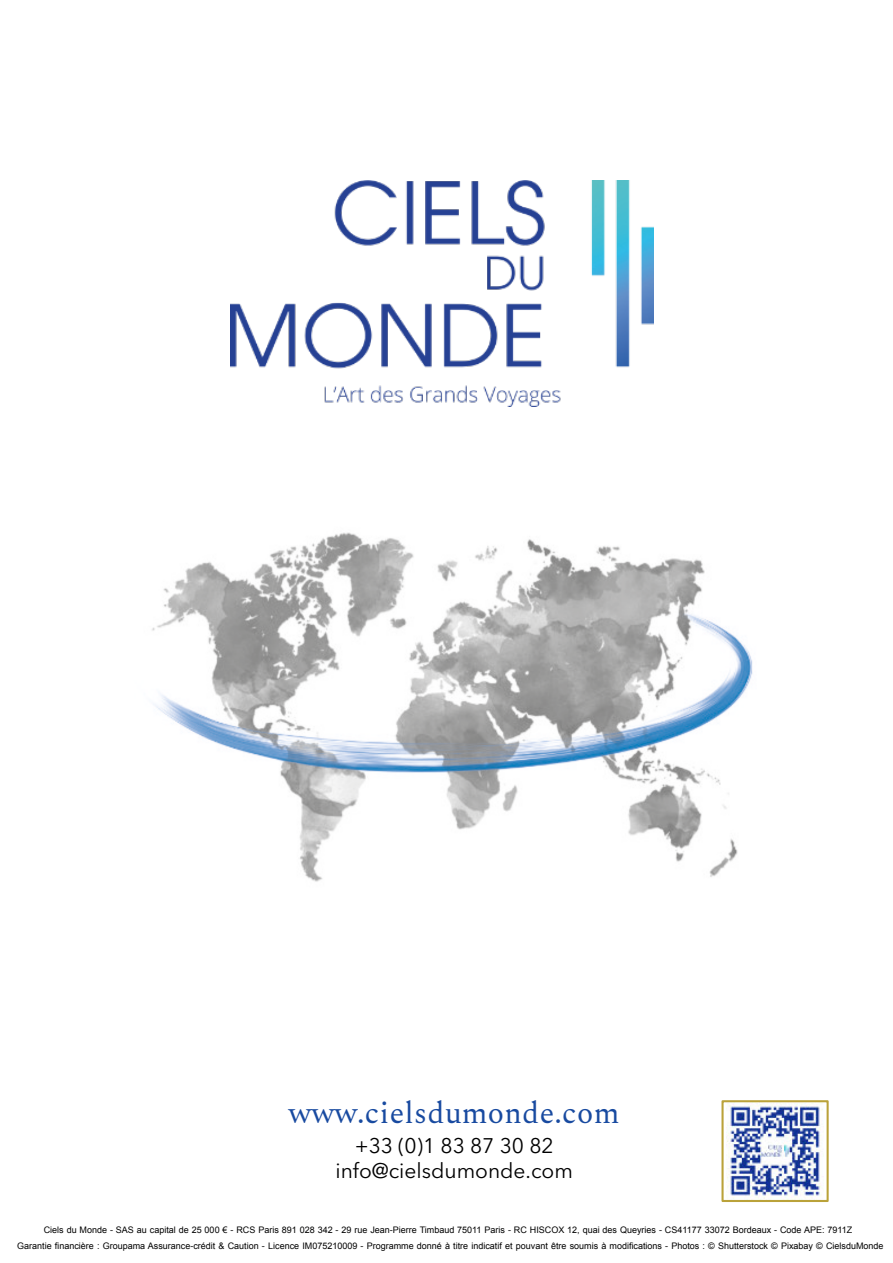
<style>
.page{position:relative;width:893px;height:1263px;background:#fff}
.page>*{position:absolute;margin:0;border:0;box-sizing:border-box;transform-origin:0 0}
.t1{font:30px "Spectral";letter-spacing:.02em;color:#184aa0}
.t2{font:21px/25.3px "Avenir Next LT Pro";color:#000001;text-align:center}
.t3{font:9px/16.5px "Arial";color:#000001;text-align:center}
</style>
<div class="page">
<img style="left:152px;top:532px;width:601px;height:350px">
<img style="left:231px;top:180px;width:422px;height:226px">
<img style="left:727px;top:1103px;width:97px;height:96px">
<div style="left:721px;top:1100px;width:108px;height:102px;border:2px solid #baa23a"></div>
<h1 class="t1" style="left:289px;top:1091px;width:333px">www.cielsdumonde.com</h1>
<h2 class="t2" style="left:335px;top:1135px;width:239px">+33 (0)1 83 87 30 82 info@cielsdumonde.com</h2>
<p class="t3" style="left:17px;top:1222px;width:868px">Ciels du Monde - SAS au capital de 25 000 € - RCS Paris 891 028 342 - 29 rue Jean-Pierre Timbaud 75011 Paris - RC HISCOX 12, quai des Queyries - CS41177 33072 Bordeaux - Code APE: 7911Z<br>Garantie financière : Groupama Assurance-crédit &amp; Caution - Licence IM075210009 - Programme donné à titre indicatif et pouvant être soumis à modifications - Photos : © Shutterstock © Pixabay © CielsduMonde</p>
</div>
